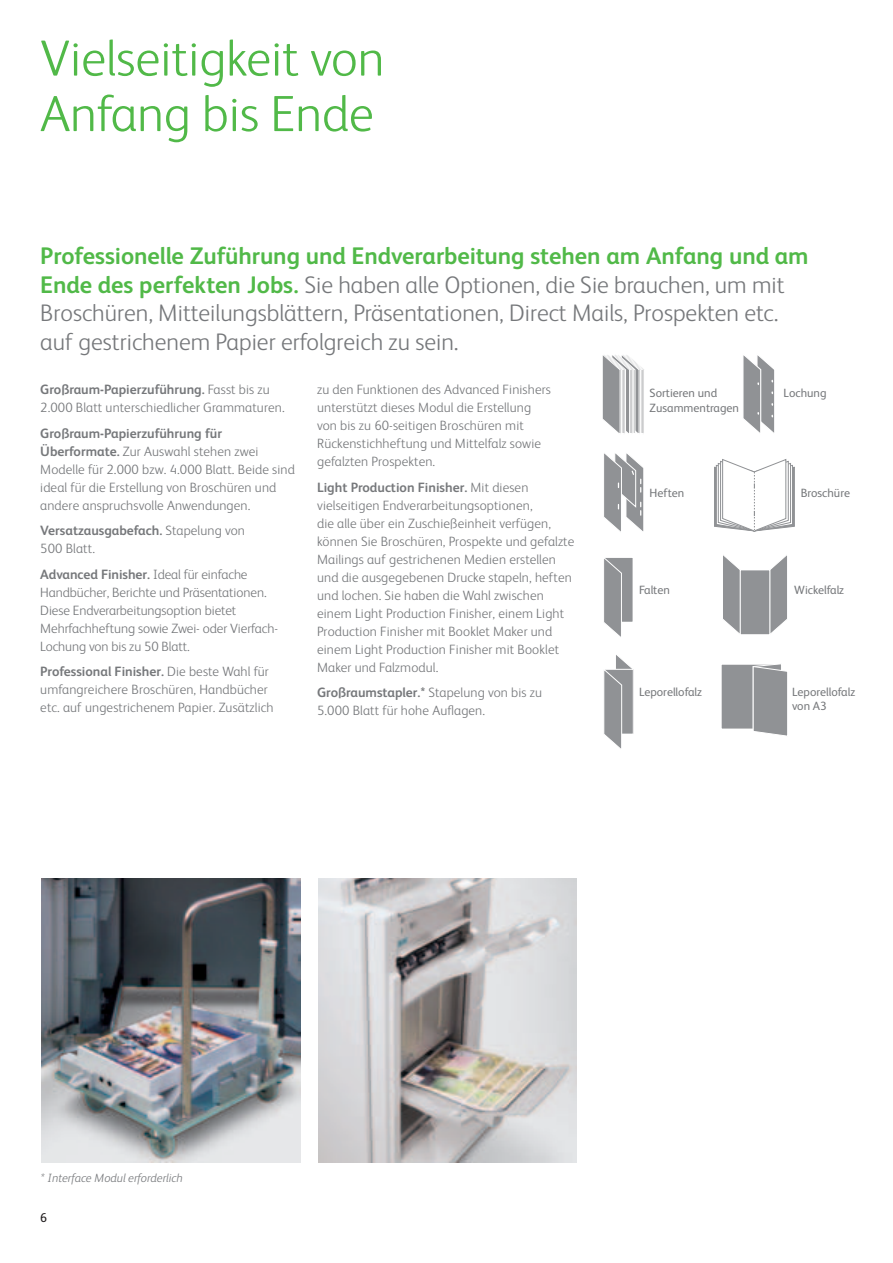
<style>
.page{position:relative;width:893px;height:1263px;background:#fff}
.page>*{position:absolute;margin:0;border:0;box-sizing:border-box;transform-origin:0 0}
.t1{font:300 51px/55.5px "Xerox Sans";color:#51b948}
.t2{font:300 24px/28.5px "Xerox Sans";color:#76787b}
.t3{font:300 13.5px/18px "Xerox Sans";letter-spacing:.01em;color:#76787b}
.t4{font:12.75px "Xerox Sans";color:#231f20}
.t5{font:12px/14.4px "Xerox Sans";color:#76787b}
.t6{font:italic 300 12px "Xerox Sans";color:#76787b}
.s1{font-weight:700;color:#51b948}
.s2{font-weight:700}
</style>
<div class="page">
<img style="left:318px;top:878px;width:259px;height:284px">
<img style="left:41px;top:878px;width:259px;height:284px">
<svg style="left:602px;top:355px;width:42px;height:78px"></svg>
<svg style="left:604px;top:453px;width:40px;height:79px"></svg>
<div style="left:603px;top:557px;width:30px;height:65px;background:#909295"></div>
<svg style="left:603px;top:557px;width:19px;height:80px"></svg>
<svg style="left:723px;top:555px;width:17px;height:79px"></svg>
<svg style="left:770px;top:555px;width:17px;height:78px"></svg>
<div style="left:740px;top:570px;width:29px;height:65px;background:#909295"></div>
<div style="left:740px;top:570px;width:30px;height:65px;border:1px solid #fff"></div>
<div style="left:721px;top:664px;width:60px;height:65px;background:#909295"></div>
<div style="left:721px;top:664px;width:60px;height:65px;border:1px solid #fff"></div>
<svg style="left:752px;top:664px;width:35px;height:72px"></svg>
<svg style="left:714px;top:459px;width:80px;height:72px"></svg>
<svg style="left:604px;top:655px;width:29px;height:94px"></svg>
<svg style="left:743px;top:355px;width:32px;height:78px"></svg>
<h1 class="t1" style="left:40px;top:36px;width:345px">Vielseitigkeit von<br>Anfang bis Ende</h1>
<p class="t2" style="left:40px;top:244px;width:769px"><span class="s1">Professionelle Zuführung und Endverarbeitung stehen am Anfang und am Ende des perfekten Jobs.</span> Sie haben alle Optionen, die Sie brauchen, um mit Broschüren, Mitteilungsblättern, Präsentationen, Direct Mails, Prospekten etc. auf gestrichenem Papier erfolgreich zu sein.</p>
<p class="t3" style="left:40px;top:382px;width:246px"><span class="s2">Großraum-Papierzuführung.</span> Fasst bis zu<br>2.000 Blatt unterschiedlicher Grammaturen.</p>
<p class="t3" style="left:40px;top:426px;width:256px"><span class="s2">Großraum-Papierzuführung für Überformate.</span> Zur Auswahl stehen zwei Modelle für 2.000 bzw. 4.000 Blatt. Beide sind ideal für die Erstellung von Broschüren und andere anspruchsvolle Anwendungen.</p>
<p class="t3" style="left:40px;top:523px;width:206px"><span class="s2">Versatzausgabefach.</span> Stapelung von<br>500 Blatt.</p>
<p class="t3" style="left:40px;top:567px;width:239px"><span class="s2">Advanced Finisher.</span> Ideal für einfache Handbücher, Berichte und Präsentationen.<br>Diese Endverarbeitungsoption bietet Mehrfachheftung sowie Zwei- oder Vierfach-Lochung von bis zu 50 Blatt.</p>
<p class="t3" style="left:40px;top:664px;width:235px"><span class="s2">Professional Finisher.</span> Die beste Wahl für umfangreichere Broschüren, Handbücher etc. auf ungestrichenem Papier. Zusätzlich</p>
<p class="t3" style="left:317px;top:382px;width:235px">zu den Funktionen des Advanced Finishers unterstützt dieses Modul die Erstellung von bis zu 60-seitigen Broschüren mit Rückenstichheftung und Mittelfalz sowie gefalzten Prospekten.</p>
<p class="t3" style="left:317px;top:480px;width:259px"><span class="s2">Light Production Finisher.</span> Mit diesen vielseitigen Endverarbeitungsoptionen,<br>die alle über ein Zuschießeinheit verfügen, können Sie Broschüren, Prospekte und gefalzte Mailings auf gestrichenen Medien erstellen und die ausgegebenen Drucke stapeln, heften und lochen. Sie haben die Wahl zwischen einem Light Production Finisher, einem Light Production Finisher mit Booklet Maker und einem Light Production Finisher mit Booklet Maker und Falzmodul.</p>
<p class="t3" style="left:317px;top:685px;width:226px"><span class="s2">Großraumstapler.*</span> Stapelung von bis zu<br>5.000 Blatt für hohe Auflagen.</p>
<p class="t5" style="left:649px;top:387px;width:91px">Sortieren und<br>Zusammentragen</p>
<p class="t5" style="left:783px;top:387px;width:44px">Lochung</p>
<p class="t5" style="left:649px;top:487px;width:36px">Heften</p>
<p class="t5" style="left:800px;top:487px;width:51px">Broschüre</p>
<p class="t5" style="left:639px;top:584px;width:32px">Falten</p>
<p class="t5" style="left:794px;top:584px;width:51px">Wickelfalz</p>
<p class="t5" style="left:639px;top:686px;width:65px">Leporellofalz</p>
<p class="t5" style="left:792px;top:686px;width:65px">Leporellofalz von A3</p>
<p class="t6" style="left:41px;top:1174px;width:143px">* Interface Modul erforderlich</p>
<p class="t4" style="left:40px;top:1214px;width:9px">6</p>
</div>
